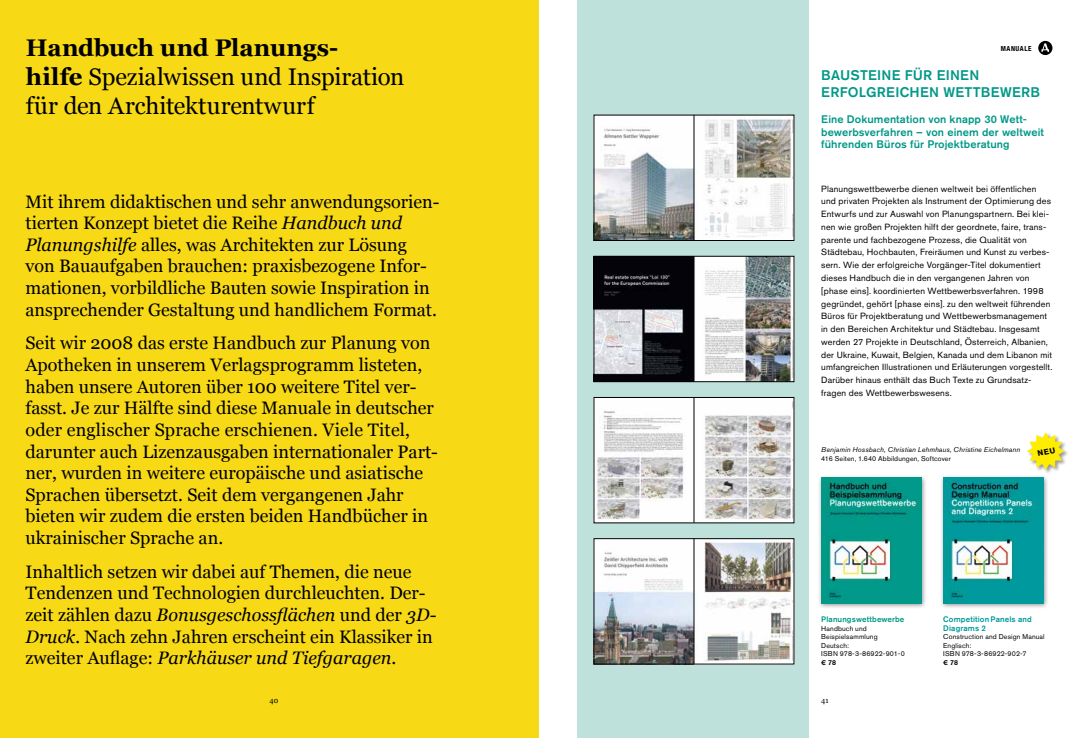
<style>
.page{position:relative;width:1078px;height:738px;background:#fff}
.page>*{position:absolute;margin:0;border:0;box-sizing:border-box;transform-origin:0 0}
.t1{font:24px/28.8px "Georgia";letter-spacing:-.005em;color:#000}
.t2{font:18px/21.6px "Georgia";color:#000}
.t3{font:500 13.9px/16.8px "Akzidenz Grotesk Pro";letter-spacing:.02em;color:#009887}
.t4{font:500 10.9px/12.8px "Akzidenz Grotesk Pro";letter-spacing:.01em;color:#009887}
.t5{font:8.9px/12.8px "Akzidenz Grotesk Pro";letter-spacing:.015em;color:#000}
.t6{font:500 8px/8.5px "Akzidenz Grotesk Pro";letter-spacing:.015em;color:#00999a}
.t7{font:500 8px "Akzidenz Grotesk Pro";letter-spacing:.015em;color:#009887}
.t8{font:7.5px "Georgia";color:#000}
.t9{font:7px/8.5px "Akzidenz Grotesk Pro";letter-spacing:.02em;color:#000}
.t10{font:italic 7px "Akzidenz Grotesk Pro";letter-spacing:.02em;color:#000}
.t11{font:500 7px "Akzidenz Grotesk Pro";color:#000}
.t12{font:700 condensed 6.9px "Helvetica Neue";letter-spacing:.075em;color:#000}
.s1{font-weight:700}
.s2{font-style:italic}
</style>
<div class="page">
<div style="left:0;top:0;width:539px;height:737px;background:#f7d915"></div>
<div style="left:577px;top:0;width:231px;height:737px;background:#bfe1dc"></div>
<img style="left:595px;top:399px;width:197px;height:121px">
<div style="left:593px;top:397px;width:201px;height:125px;border:1px solid #000"></div>
<hr style="left:693px;top:397px;width:1px;height:125px;background:#000">
<img style="left:595px;top:540px;width:197px;height:121px">
<div style="left:593px;top:538px;width:201px;height:125px;border:1px solid #000"></div>
<hr style="left:693px;top:538px;width:1px;height:125px;background:#000">
<img style="left:595px;top:117px;width:197px;height:121px">
<hr style="left:693px;top:115px;width:1px;height:125px;background:#000">
<img style="left:595px;top:258px;width:197px;height:121px">
<div style="left:593px;top:256px;width:201px;height:125px;border:1px solid #000"></div>
<hr style="left:693px;top:256px;width:1px;height:125px;background:#000">
<div style="left:939px;top:474px;width:109px;height:134px;background:#000;opacity:.45"></div>
<img style="left:943px;top:477px;width:99px;height:125px">
<div style="left:817px;top:474px;width:109px;height:134px;background:#000;opacity:.45"></div>
<img style="left:821px;top:477px;width:100px;height:125px">
<div style="left:1025px;top:431px;width:43px;height:43px;background:#000;opacity:.4"></div>
<svg style="left:1038px;top:41px;width:14px;height:14px"></svg>
<svg style="left:1026px;top:432px;width:38px;height:37px"></svg>
<h1 class="t1" style="left:26px;top:33px;width:380px"><span class="s1">Handbuch und Planungs-<br>hilfe</span> Spezialwissen und Inspiration für den Architekturentwurf</h1>
<p class="t12" style="left:1000px;top:43px;width:32px">MANUALE</p>
<p class="t3" style="left:821px;top:67px;width:220px">BAUSTEINE FÜR EINEN<br>ERFOLGREICHEN WETTBEWERB</p>
<p class="t4" style="left:821px;top:112px;width:224px">Eine Dokumentation von knapp 30 Wett&shy;bewerbsverfahren – von einem der weltweit führenden Büros für Projektberatung</p>
<p class="t5" style="left:821px;top:182px;width:233px">Planungswettbewerbe dienen weltweit bei öffentlichen und privaten Projekten als Instrument der Optimierung des Entwurfs und zur Auswahl von Planungspartnern. Bei klei&shy;nen wie großen Projekten hilft der geordnete, faire, trans&shy;parente und fachbezogene Prozess, die Qualität von Städtebau, Hochbauten, Freiräumen und Kunst zu verbes&shy;sern. Wie der erfolgreiche Vorgänger-Titel dokumentiert dieses Handbuch die in den vergangenen Jahren von [phase eins]. koordinierten Wettbewerbsverfahren. 1998 gegründet, gehört [phase eins]. zu den weltweit führenden Büros für Projektberatung und Wettbewerbsmanagement in den Bereichen Architektur und Städtebau. Insgesamt werden 27 Projekte in Deutschland, Österreich, Albanien, der Ukraine, Kuwait, Belgien, Kanada und dem Libanon mit umfangreichen Illustrationen und Erläuterungen vorgestellt.<br>Darüber hinaus enthält das Buch Texte zu Grundsatz&shy;fragen des Wettbewerbswesens.</p>
<p class="t2" style="left:26px;top:190px;width:414px">Mit ihrem didaktischen und sehr anwendungsorien&shy;tierten Konzept bietet die Reihe <span class="s2">Handbuch und Planungshilfe</span> alles, was Architekten zur Lösung von Bauaufgaben brauchen: praxisbezogene Infor&shy;mationen, vorbildliche Bauten sowie Inspiration in ansprechender Gestaltung und handlichem Format.</p>
<p class="t2" style="left:26px;top:331px;width:414px">Seit wir 2008 das erste Handbuch zur Planung von Apotheken in unserem Verlagsprogramm listeten, haben unsere Autoren über 100 weitere Titel ver&shy;fasst. Je zur Hälfte sind diese Manuale in deutscher oder englischer Sprache erschienen. Viele Titel, darunter auch Lizenzausgaben internationaler Part&shy;ner, wurden in weitere europäische und asiatische Sprachen übersetzt. Seit dem vergangenen Jahr bieten wir zudem die ersten beiden Handbücher in ukrainischer Sprache an.</p>
<p class="t2" style="left:25px;top:559px;width:411px">Inhaltlich setzen wir dabei auf Themen, die neue Tendenzen und Technologien durchleuchten. Der&shy;zeit zählen dazu <span class="s2">Bonusgeschossflächen</span> und der <span class="s2">3D-Druck.</span> Nach zehn Jahren erscheint ein Klassiker in zweiter Auflage: <span class="s2">Parkhäuser und Tiefgaragen</span>.</p>
<p class="t8" style="left:269px;top:694px;width:10px">40</p>
<p class="t8" style="left:821px;top:694px;width:9px">41</p>
<p class="t10" style="left:821px;top:445px;width:200px">Benjamin Hossbach, Christian Lehmhaus, Christine Eichelmann</p>
<p class="t9" style="left:821px;top:453px;width:131px">416 Seiten, 1.640 Abbildungen, Softcover</p>
<p class="t6" style="left:943px;top:614px;width:90px">Competition Panels and<br>Diagrams 2</p>
<p class="t9" style="left:943px;top:631px;width:103px">Construction and Design Manual<br>Englisch:<br>ISBN 978-3-86922-902-7</p>
<p class="t11" style="left:943px;top:657px;width:16px">€ 78</p>
<p class="t7" style="left:821px;top:613px;width:85px">Planungswettbewerbe</p>
<p class="t9" style="left:821px;top:623px;width:85px">Handbuch und<br>Beispielsammlung<br>Deutsch:<br>ISBN 978-3-86922-901-0</p>
<p class="t11" style="left:821px;top:657px;width:16px">€ 78</p>
</div>
